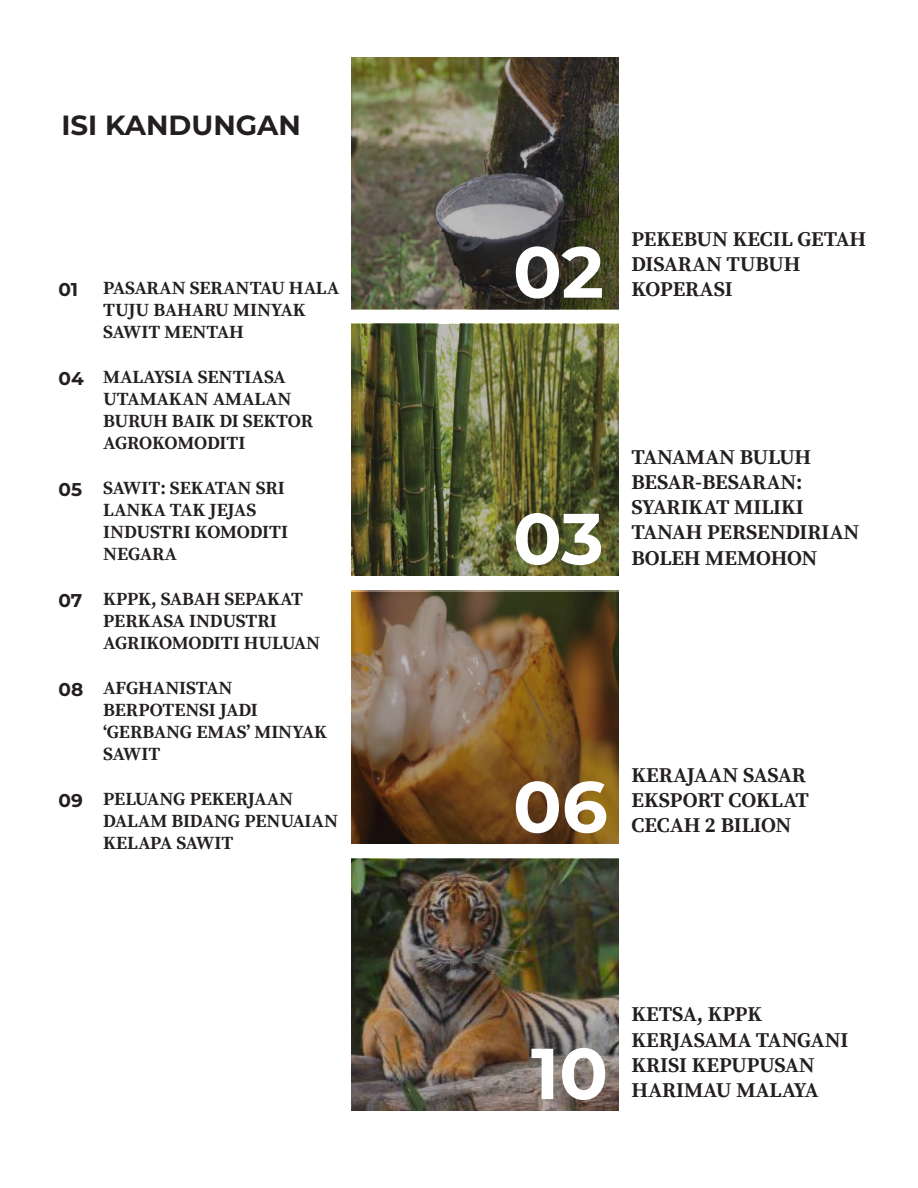
<style>
.page{position:relative;width:918px;height:1188px;background:#fff}
.page>*{position:absolute;margin:0;border:0;box-sizing:border-box;transform-origin:0 0}
.t1{font:700 72px "Montserrat";letter-spacing:-.005em;color:#fff}
.t2{font:700 27.75px "Montserrat";color:#241f1f}
.t3{font:700 21px/25.2px "Source Serif Pro";letter-spacing:-.01em;color:#241f1f}
.t4{font:700 18.45px/22.2px "Source Serif Pro";letter-spacing:-.01em;color:#241f1f}
.t5{font:700 18.45px "Montserrat";color:#241f1f}
</style>
<div class="page">
<img style="left:351px;top:591px;width:268px;height:253px">
<img style="left:351px;top:57px;width:268px;height:252px">
<img style="left:351px;top:324px;width:268px;height:252px">
<img style="left:351px;top:859px;width:268px;height:252px">
<h2 class="t2" style="left:62px;top:105px;width:241px">ISI KANDUNGAN</h2>
<p class="t5" style="left:58px;top:276px;width:21px">01</p>
<p class="t5" style="left:58px;top:365px;width:27px">04</p>
<p class="t5" style="left:58px;top:476px;width:25px">05</p>
<p class="t5" style="left:58px;top:587px;width:25px">07</p>
<p class="t5" style="left:58px;top:676px;width:26px">08</p>
<p class="t5" style="left:58px;top:787px;width:26px">09</p>
<p class="t4" style="left:103px;top:277px;width:237px">PASARAN SERANTAU HALA<br>TUJU BAHARU MINYAK<br>SAWIT MENTAH</p>
<p class="t4" style="left:103px;top:366px;width:211px">MALAYSIA SENTIASA<br>UTAMAKAN AMALAN<br>BURUH BAIK DI SEKTOR<br>AGROKOMODITI</p>
<p class="t4" style="left:103px;top:477px;width:186px">SAWIT: SEKATAN SRI<br>LANKA TAK JEJAS<br>INDUSTRI KOMODITI<br>NEGARA</p>
<p class="t4" style="left:103px;top:588px;width:219px">KPPK, SABAH SEPAKAT<br>PERKASA INDUSTRI<br>AGRIKOMODITI HULUAN</p>
<p class="t4" style="left:103px;top:677px;width:225px">AFGHANISTAN<br>BERPOTENSI JADI ‘GERBANG EMAS’ MINYAK<br>SAWIT</p>
<p class="t4" style="left:103px;top:788px;width:236px">PELUANG PEKERJAAN<br>DALAM BIDANG PENUAIAN<br>KELAPA SAWIT</p>
<h1 class="t1" style="left:513px;top:220px;width:92px">02</h1>
<p class="t3" style="left:632px;top:227px;width:236px">PEKEBUN KECIL GETAH<br>DISARAN TUBUH</p>
<p class="t3" style="left:632px;top:278px;width:103px">KOPERASI</p>
<h1 class="t1" style="left:513px;top:487px;width:92px">03</h1>
<p class="t3" style="left:632px;top:445px;width:230px">TANAMAN BULUH<br>BESAR-BESARAN:<br>SYARIKAT MILIKI<br>TANAH PERSENDIRIAN<br>BOLEH MEMOHON</p>
<h1 class="t1" style="left:513px;top:755px;width:96px">06</h1>
<p class="t3" style="left:632px;top:763px;width:179px">KERAJAAN SASAR<br>EKSPORT COKLAT<br>CECAH 2 BILION</p>
<h1 class="t1" style="left:531px;top:1022px;width:79px">10</h1>
<p class="t3" style="left:632px;top:1003px;width:218px">KETSA, KPPK<br>KERJASAMA TANGANI<br>KRISI KEPUPUSAN<br>HARIMAU MALAYA</p>
</div>
